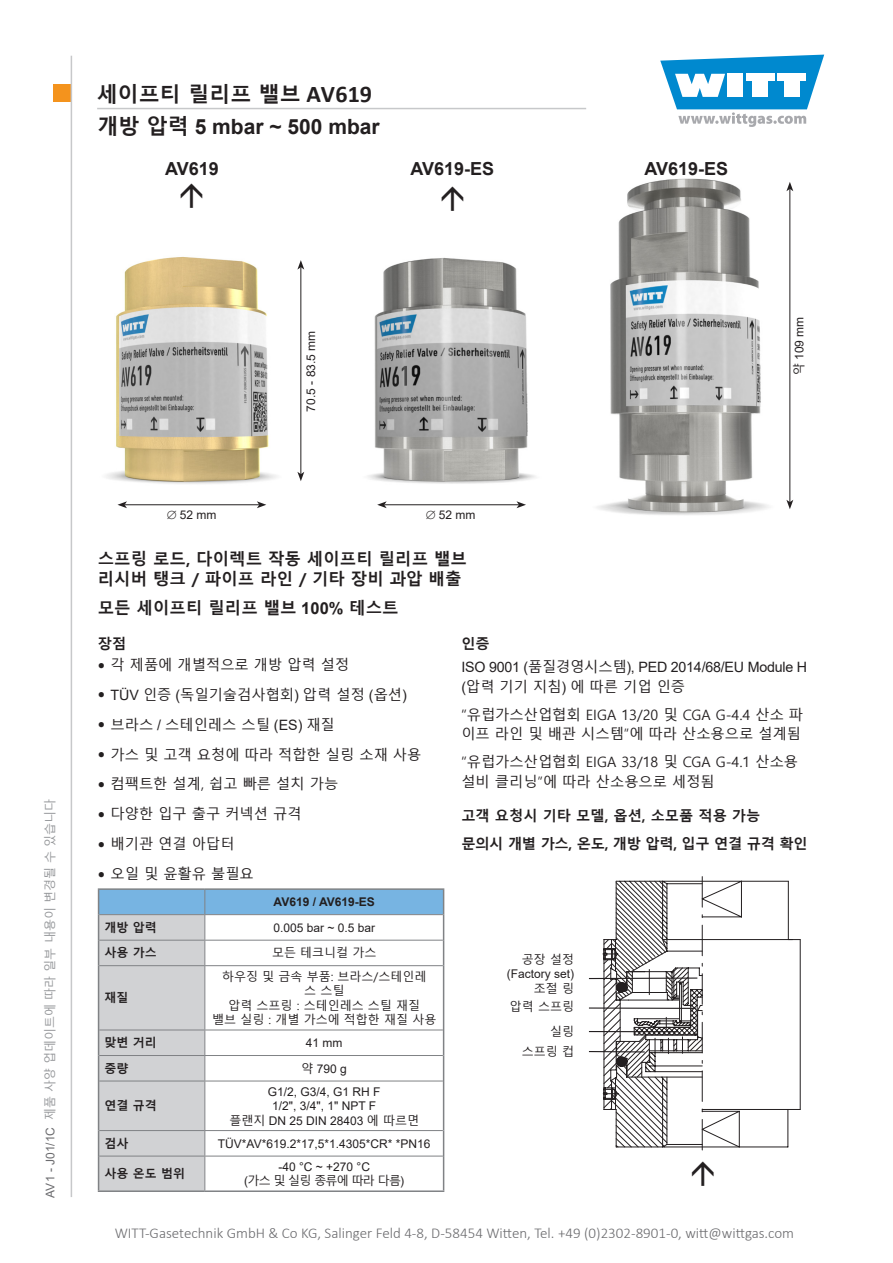
<style>
.page{position:relative;width:893px;height:1263px;background:#fff}
.page>*{position:absolute;margin:0;border:0;box-sizing:border-box;transform-origin:0 0}
.t1{font:700 21px "Arial";color:#231f20}
.t2{font:700 21px "Malgun Gothic";color:#231f20}
.t3{font:700 18px "Arial";color:#231f20}
.t4{font:700 16.5px/19.8px "Malgun Gothic";color:#231f20}
.t5{font:300 15px "Calibri";color:#6b6b6e}
.t6{font:14.25px/28px "Malgun Gothic";color:#231f20}
.t7{font:700 14.25px/27.8px "Malgun Gothic";letter-spacing:-.02em;color:#231f20}
.t8{font:14.25px "Arial";letter-spacing:-.015em;color:#231f20}
.t9{font:700 14.25px "Malgun Gothic";color:#231f20}
.t10{font:12px/14.4px "Arial";color:#231f20;text-align:center}
.t11{font:12px/14.4px "Malgun Gothic";color:#231f20;text-align:right}
.t12{font:12px "Malgun Gothic";color:#939598}
.t13{font:700 12px "Malgun Gothic";color:#231f20}
.t14{font:700 12px "Arial";color:#231f20}
.t15{font:12px "Malgun Gothic";letter-spacing:-.06em;color:#231f20}
.s1{font-family:"Calibri";font-size:24px}
.s2{font-family:"Malgun Gothic"}
.s3{font-family:"Arial";color:#6b6b6e}
.s4{font-family:"Arial"}
.s5{font-family:"Bookman Old Style";font-size:12px}
</style>
<div class="page">
<div style="left:53px;top:85px;width:17px;height:17px;background:#f4931d"></div>
<svg style="left:660px;top:55px;width:164px;height:72px"></svg>
<hr style="left:71px;top:56px;width:1px;height:1141px;background:#c7c8ca">
<hr style="left:97px;top:108px;width:489px;height:1px;background:#c7c8ca">
<svg style="left:588px;top:876px;width:213px;height:275px"></svg>
<hr style="left:589px;top:1007px;width:107px;height:2px;background:#231f20">
<hr style="left:589px;top:1031px;width:89px;height:1px;background:#231f20">
<hr style="left:589px;top:1051px;width:56px;height:1px;background:#231f20">
<hr style="left:98px;top:888px;width:107px;height:2px;background:#808285">
<hr style="left:205px;top:888px;width:239px;height:2px;background:#808285">
<hr style="left:98px;top:1190px;width:107px;height:2px;background:#808285">
<hr style="left:205px;top:1190px;width:239px;height:2px;background:#808285">
<svg style="left:98px;top:889px;width:346px;height:302px"></svg>
<hr style="left:99px;top:1156px;width:106px;height:1px;background:#808285">
<hr style="left:205px;top:1156px;width:238px;height:1px;background:#808285">
<hr style="left:204px;top:1156px;width:1px;height:34px;background:#808285">
<img style="left:368px;top:257px;width:168px;height:252px">
<img style="left:106px;top:257px;width:199px;height:227px">
<hr style="left:125px;top:504px;width:134px;height:1px;background:#231f20">
<svg style="left:117px;top:501px;width:10px;height:7px"></svg>
<svg style="left:257px;top:501px;width:9px;height:7px"></svg>
<hr style="left:384px;top:504px;width:135px;height:1px;background:#231f20">
<svg style="left:377px;top:501px;width:10px;height:7px"></svg>
<svg style="left:516px;top:501px;width:10px;height:7px"></svg>
<hr style="left:300px;top:267px;width:1px;height:207px;background:#231f20">
<svg style="left:297px;top:260px;width:7px;height:10px"></svg>
<svg style="left:297px;top:472px;width:7px;height:9px"></svg>
<img style="left:597px;top:178px;width:197px;height:337px">
<hr style="left:789px;top:189px;width:1px;height:313px;background:#231f20">
<svg style="left:786px;top:182px;width:7px;height:9px"></svg>
<svg style="left:786px;top:500px;width:7px;height:9px"></svg>
<h1 class="t2" style="left:97px;top:82px;width:277px">세이프티 릴리프 밸브 <span class="s1">AV619</span></h1>
<h1 class="t1" style="left:97px;top:112px;width:284px"><span class="s2">개방 압력</span> 5 mbar ~ 500 mbar</h1>
<p class="t3" style="left:165px;top:156px;width:55px">AV619</p>
<p class="t3" style="left:411px;top:156px;width:85px">AV619-ES</p>
<p class="t3" style="left:644px;top:156px;width:85px">AV619-ES</p>
<p class="t12" style="left:43px;top:1197px;width:400px;rotate:-90deg"><span class="s3">AV1 - J01/1C</span> 제품 사양 업데이트에 따라 일부 내용이 변경될 수 있습니다</p>
<p class="t10" style="left:167px;top:507px;width:51px">∅ 52 mm</p>
<p class="t10" style="left:304px;top:411px;width:82px;rotate:-90deg">70.5 - 83.5 mm</p>
<p class="t10" style="left:426px;top:507px;width:51px">∅ 52 mm</p>
<p class="t10" style="left:792px;top:375px;width:60px;rotate:-90deg"><span class="s2">약</span> 109 mm</p>
<p class="t4" style="left:98px;top:550px;width:371px">스프링 로드, 다이렉트 작동 세이프티 릴리프 밸브 리시버 탱크 / 파이프 라인 / 기타 장비 과압 배출</p>
<p class="t4" style="left:98px;top:598px;width:302px">모든 세이프티 릴리프 밸브 <span class="s4">100%</span> 테스트</p>
<p class="t9" style="left:98px;top:635px;width:30px">장점</p>
<p class="t6" style="left:98px;top:651px;width:253px"><span class="s5">●</span> 각 제품에 개별적으로 개방 압력 설정</p>
<p class="t6" style="left:98px;top:681px;width:311px"><span class="s5">●</span> <span class="s4">TÜV</span> 인증 <span class="s4">(</span>독일기술검사협회<span class="s4">)</span> 압력 설정 <span class="s4">(</span>옵션<span class="s4">)</span></p>
<p class="t6" style="left:98px;top:711px;width:239px"><span class="s5">●</span> 브라스 <span class="s4">/</span> 스테인레스 스틸 <span class="s4">(ES)</span> 재질</p>
<p class="t6" style="left:98px;top:741px;width:325px"><span class="s5">●</span> 가스 및 고객 요청에 따라 적합한 실링 소재 사용</p>
<p class="t6" style="left:98px;top:770px;width:242px"><span class="s5">●</span> 컴팩트한 설계, 쉽고 빠른 설치 가능</p>
<p class="t6" style="left:98px;top:800px;width:205px"><span class="s5">●</span> 다양한 입구 출구 커넥션 규격</p>
<p class="t6" style="left:98px;top:830px;width:138px"><span class="s5">●</span> 배기관 연결 아답터</p>
<p class="t6" style="left:98px;top:860px;width:158px"><span class="s5">●</span> 오일 및 윤활유 불필요</p>
<p class="t9" style="left:461px;top:635px;width:30px">인증</p>
<p class="t8" style="left:461px;top:658px;width:347px">ISO 9001 (<span class="s2">품질경영시스템</span>), PED 2014/68/EU Module H</p>
<p class="t6" style="left:461px;top:673px;width:343px"><span class="s4">(</span>압력 기기 지침<span class="s4">)</span> 에 따른 기업 인증 “유럽가스산업협회 EIGA 13/20 및 CGA G-4.4 산소 파</p>
<p class="t6" style="left:461px;top:720px;width:341px">이프 라인 및 배관 시스템”에 따라 산소용으로 설계됨 “유럽가스산업협회 EIGA 33/18 및 CGA G-4.1 산소용</p>
<p class="t6" style="left:461px;top:768px;width:255px">설비 클리닝”에 따라 산소용으로 세정됨</p>
<p class="t7" style="left:461px;top:802px;width:348px">고객 요청시 기타 모델, 옵션, 소모품 적용 가능<br>문의시 개별 가스, 온도, 개방 압력, 입구 연결 규격 확인</p>
<p class="t14" style="left:274px;top:893px;width:103px">AV619 / AV619-ES</p>
<p class="t13" style="left:105px;top:920px;width:54px">개방 압력</p>
<p class="t10" style="left:273px;top:920px;width:103px">0.005 bar ~ 0.5 bar</p>
<p class="t13" style="left:105px;top:946px;width:54px">사용 가스</p>
<p class="t11" style="left:272px;top:946px;width:106px">모든 테크니컬 가스</p>
<p class="t13" style="left:105px;top:991px;width:25px">재질</p>
<p class="t11" style="left:212px;top:969px;width:226px;text-align:center">하우징 및 금속 부품: 브라스/스테인레<br>스 스틸<br>압력 스프링 : 스테인레스 스틸 재질<br>밸브 실링 : 개별 가스에 적합한 재질 사용</p>
<p class="t13" style="left:105px;top:1036px;width:54px">맞변 거리</p>
<p class="t10" style="left:306px;top:1036px;width:38px">41 mm</p>
<p class="t13" style="left:105px;top:1061px;width:25px">중량</p>
<p class="t10" style="left:302px;top:1061px;width:47px"><span class="s2">약</span> 790 g</p>
<p class="t13" style="left:105px;top:1099px;width:54px">연결 규격</p>
<p class="t10" style="left:229px;top:1084px;width:191px">G1/2, G3/4, G1 RH F<br>1/2", 3/4", 1" NPT F<br><span class="s2">플랜지</span> DN 25 DIN 28403 <span class="s2">에 따르면</span></p>
<p class="t13" style="left:105px;top:1136px;width:25px">검사</p>
<p class="t10" style="left:218px;top:1136px;width:214px">TÜV*AV*619.2*17,5*1.4305*CR* *PN16</p>
<p class="t13" style="left:105px;top:1167px;width:82px">사용 온도 범위</p>
<p class="t10" style="left:278px;top:1159px;width:93px">-40 °C ~ +270 °C</p>
<p class="t15" style="left:244px;top:1174px;width:162px"><span class="s4">(</span>가스 및 실링 종류에 따라 다름<span class="s4">)</span></p>
<p class="t11" style="left:522px;top:952px;width:54px">공장 설정</p>
<p class="t10" style="left:507px;top:967px;width:69px">(Factory set)</p>
<p class="t11" style="left:510px;top:979px;width:66px;line-height:18.9px">조절 링 압력 스프링</p>
<p class="t11" style="left:522px;top:1021px;width:54px;line-height:20.4px">실링 스프링 컵</p>
<p class="t5" style="left:115px;top:1224px;width:681px">WITT-Gasetechnik GmbH &amp; Co KG, Salinger Feld 4-8, D-58454 Witten, Tel. +49 (0)2302-8901-0, witt@wittgas.com</p>
</div>
